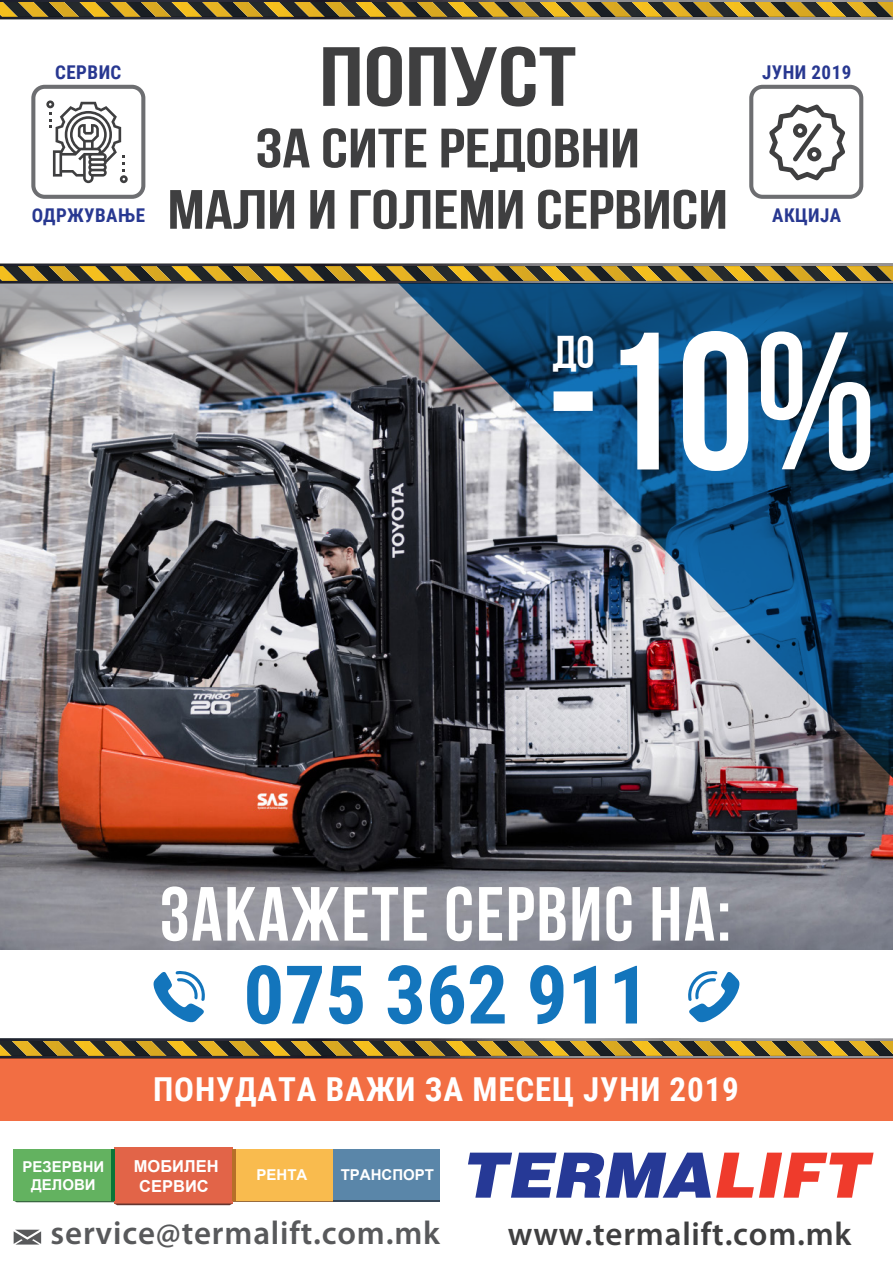
<style>
.page{position:relative;width:893px;height:1263px;background:#fff}
.page>*{position:absolute;margin:0;border:0;box-sizing:border-box;transform-origin:0 0}
.t1{font:195.45px "Bebas Neue Cyrillic";color:#fff}
.t2{font:76.5px "Bebas Neue Cyrillic";letter-spacing:.025em;color:#fff}
.t3{font:45.75px "Bebas Neue Cyrillic";color:#fff}
.t4{font:700 33px "Roboto Condensed";letter-spacing:.025em;color:#fff}
.t5{font:600 33px "Myriad Pro";letter-spacing:.025em;color:#58595b}
.t6{font:600 33px "Myriad Pro";letter-spacing:.025em;color:#3f3f40}
.t7{font:700 19.05px "Roboto Condensed";letter-spacing:.025em;color:#283891}
.t8{font:700 16.5px/19.8px "Arial";color:#fff;text-align:center}
.t9{font:700 15px/18px "Arial";color:#fff;text-align:center}
</style>
<div class="page">
<div style="left:0;top:1058px;width:893px;height:63px;background:#f26e43"></div>
<img style="left:0;top:368px;width:893px;height:581px">
<svg style="left:468px;top:1152px;width:406px;height:46px"></svg>
<hr style="left:227px;top:1200px;width:106px;height:2px;background:#9a6c3d">
<div style="left:14px;top:1149px;width:106px;height:51px;background:#63b260"></div>
<div style="left:227px;top:1149px;width:106px;height:51px;background:#f9bb4e"></div>
<div style="left:114px;top:1147px;width:119px;height:56px;background:#e26448"></div>
<svg style="left:14px;top:1200px;width:219px;height:5px"></svg>
<div style="left:333px;top:1149px;width:107px;height:51px;background:#5a86a9"></div>
<hr style="left:233px;top:1149px;width:3px;height:51px;background:#b66f28">
<hr style="left:111px;top:1149px;width:3px;height:51px;background:#0b7537">
<hr style="left:333px;top:1200px;width:107px;height:2px;background:#364758">
<svg style="left:14px;top:1230px;width:27px;height:14px"></svg>
<svg style="left:0;top:1039px;width:893px;height:17px;background:#7f6b2d"></svg>
<svg style="left:0;top:1056px;width:893px;height:2px;background:#5a5860"></svg>
<svg style="left:0;top:0;width:893px;height:17px;background:#806b2d"></svg>
<svg style="left:0;top:17px;width:893px;height:2px;background:#5a585f"></svg>
<svg style="left:323px;top:47px;width:37px;height:59px"></svg>
<svg style="left:367px;top:47px;width:35px;height:60px"></svg>
<svg style="left:409px;top:47px;width:166px;height:60px"></svg>
<svg style="left:258px;top:128px;width:52px;height:40px"></svg>
<svg style="left:323px;top:128px;width:103px;height:40px"></svg>
<svg style="left:441px;top:128px;width:166px;height:44px"></svg>
<svg style="left:613px;top:129px;width:24px;height:38px"></svg>
<svg style="left:170px;top:190px;width:94px;height:39px"></svg>
<svg style="left:270px;top:190px;width:24px;height:39px"></svg>
<svg style="left:310px;top:190px;width:24px;height:39px"></svg>
<svg style="left:351px;top:190px;width:79px;height:39px"></svg>
<svg style="left:436px;top:190px;width:87px;height:39px"></svg>
<svg style="left:538px;top:190px;width:187px;height:39px"></svg>
<svg style="left:46px;top:100px;width:82px;height:83px"></svg>
<svg style="left:769px;top:104px;width:76px;height:77px"></svg>
<div style="left:749px;top:85px;width:114px;height:114px;border:4px solid #6d6e71;border-radius:11px"></div>
<div style="left:31px;top:85px;width:114px;height:114px;border:4px solid #6d6e71;border-radius:11px"></div>
<svg style="left:0;top:283px;width:396px;height:85px;background:#a1a1a3"></svg>
<svg style="left:396px;top:283px;width:497px;height:510px;background:#455f78"></svg>
<svg style="left:247px;top:965px;width:34px;height:59px"></svg>
<svg style="left:287px;top:966px;width:35px;height:57px"></svg>
<svg style="left:329px;top:966px;width:34px;height:58px"></svg>
<svg style="left:388px;top:965px;width:34px;height:59px"></svg>
<svg style="left:430px;top:965px;width:34px;height:59px"></svg>
<svg style="left:470px;top:965px;width:35px;height:58px"></svg>
<svg style="left:530px;top:965px;width:33px;height:59px"></svg>
<svg style="left:574px;top:966px;width:22px;height:57px"></svg>
<svg style="left:615px;top:966px;width:22px;height:57px"></svg>
<svg style="left:153px;top:971px;width:52px;height:52px"></svg>
<svg style="left:688px;top:971px;width:52px;height:52px"></svg>
<svg style="left:0;top:264px;width:893px;height:17px;background:#806b2d"></svg>
<svg style="left:0;top:281px;width:893px;height:2px;background:#5a585f"></svg>
<p class="t7" style="left:55px;top:58px;width:68px">СЕРВИС</p>
<p class="t7" style="left:762px;top:58px;width:91px">ЈУНИ 2019</p>
<p class="t7" style="left:32px;top:202px;width:115px">ОДРЖУВАЊЕ</p>
<p class="t7" style="left:772px;top:202px;width:70px">АКЦИЈА</p>
<h1 class="t1" style="left:547px;top:294px;width:332px">-10%</h1>
<h3 class="t3" style="left:553px;top:326px;width:43px">до</h3>
<h2 class="t2" style="left:160px;top:872px;width:573px">закажете сервис на:</h2>
<h3 class="t4" style="left:153px;top:1066px;width:587px">ПОНУДАТА ВАЖИ ЗА МЕСЕЦ ЈУНИ 2019</h3>
<p class="t9" style="left:23px;top:1158px;width:83px">РЕЗЕРВНИ<br>ДЕЛОВИ</p>
<p class="t8" style="left:134px;top:1156px;width:86px">МОБИЛЕН<br>СЕРВИС</p>
<p class="t9" style="left:257px;top:1166px;width:52px">РЕНТА</p>
<p class="t9" style="left:341px;top:1166px;width:95px">ТРАНСПОРТ</p>
<h3 class="t5" style="left:51px;top:1212px;width:391px">service@termalift.com.mk</h3>
<h3 class="t6" style="left:508px;top:1212px;width:345px">www.termalift.com.mk</h3>
</div>
